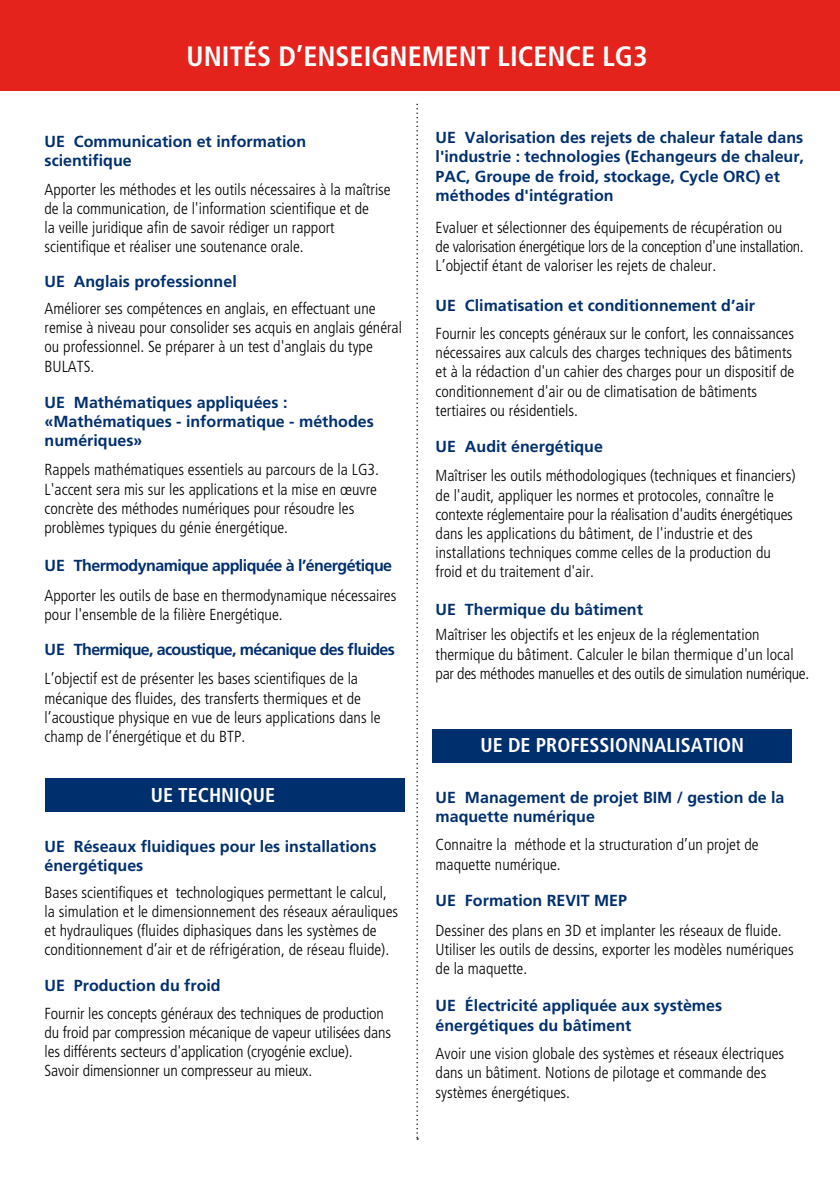
<style>
.page{position:relative;width:840px;height:1191px;background:#fff}
.page>*{position:absolute;margin:0;border:0;box-sizing:border-box;transform-origin:0 0}
.t1{font:700 condensed 28px "Frutiger LT Std";color:#fff}
.t2{font:700 condensed 20px "Frutiger LT Std";color:#fff}
.t3{font:300 condensed 16px/19.2px "Frutiger LT Std";color:#000}
.t4{font:700 16px/19.2px "Frutiger LT Std";color:#002f6e}
.t5{font:700 16px "Frutiger LT Std";letter-spacing:-.04em;color:#002f6e}
.t6{font:700 16px "Frutiger LT Std";letter-spacing:-.035em;color:#002f6e}
</style>
<div class="page">
<div style="left:0;top:0;width:839px;height:91px;background:#e5231d"></div>
<div style="left:45px;top:778px;width:360px;height:33px;background:#002f6e"></div>
<div style="left:432px;top:729px;width:359px;height:34px;background:#002f6e"></div>
<svg style="left:416px;top:104px;width:2px;height:1035px"></svg>
<h1 class="t1" style="left:186px;top:40px;width:462px">UNITÉS D’ENSEIGNEMENT LICENCE LG3</h1>
<p class="t4" style="left:45px;top:132px;width:263px">UE Communication et information scientifique</p>
<p class="t3" style="left:45px;top:180px;width:347px">Apporter les méthodes et les outils nécessaires à la maîtrise de la communication, de l'information scientifique et de<br>la veille juridique afin de savoir rédiger un rapport scientifique et réaliser une soutenance orale.</p>
<p class="t4" style="left:45px;top:271px;width:194px">UE Anglais professionnel</p>
<p class="t3" style="left:45px;top:299px;width:359px">Améliorer ses compétences en anglais, en effectuant une remise à niveau pour consolider ses acquis en anglais général ou professionnel. Se préparer à un test d'anglais du type BULATS.</p>
<p class="t4" style="left:45px;top:392px;width:330px">UE Mathématiques appliquées : «Mathématiques - informatique - méthodes numériques»</p>
<p class="t3" style="left:45px;top:460px;width:336px">Rappels mathématiques essentiels au parcours de la LG3.<br>L'accent sera mis sur les applications et la mise en œuvre concrète des méthodes numériques pour résoudre les problèmes typiques du génie énergétique.</p>
<p class="t6" style="left:45px;top:556px;width:349px">UE Thermodynamique appliquée à l’énergétique</p>
<p class="t3" style="left:45px;top:586px;width:353px">Apporter les outils de base en thermodynamique nécessaires pour l'ensemble de la filière Energétique.</p>
<p class="t5" style="left:45px;top:640px;width:352px">UE Thermique, acoustique, mécanique des fluides</p>
<p class="t3" style="left:45px;top:669px;width:337px">L’objectif est de présenter les bases scientifiques de la mécanique des fluides, des transferts thermiques et de l’acoustique physique en vue de leurs applications dans le champ de l’énergétique et du BTP.</p>
<p class="t2" style="left:151px;top:783px;width:126px">UE TECHNIQUE</p>
<p class="t4" style="left:45px;top:836px;width:333px">UE Réseaux fluidiques pour les installations énergétiques</p>
<p class="t3" style="left:45px;top:882px;width:355px">Bases scientifiques et technologiques permettant le calcul, la simulation et le dimensionnement des réseaux aérauliques et hydrauliques (fluides diphasiques dans les systèmes de conditionnement d’air et de réfrigération, de réseau fluide).</p>
<p class="t4" style="left:45px;top:976px;width:178px">UE Production du froid</p>
<p class="t3" style="left:45px;top:1004px;width:348px">Fournir les concepts généraux des techniques de production du froid par compression mécanique de vapeur utilisées dans les différents secteurs d'application (cryogénie exclue).<br>Savoir dimensionner un compresseur au mieux.</p>
<p class="t4" style="left:435px;top:128px;width:370px">UE Valorisation des rejets de chaleur fatale dans l'industrie : technologies (Echangeurs de chaleur, PAC, Groupe de froid, stockage, Cycle ORC) et méthodes d'intégration</p>
<p class="t3" style="left:435px;top:218px;width:369px">Evaluer et sélectionner des équipements de récupération ou<br>de valorisation énergétique lors de la conception d'une installation.<br>L’objectif étant de valoriser les rejets de chaleur.</p>
<p class="t4" style="left:435px;top:296px;width:321px">UE Climatisation et conditionnement d’air</p>
<p class="t3" style="left:435px;top:324px;width:360px">Fournir les concepts généraux sur le confort, les connaissances nécessaires aux calculs des charges techniques des bâtiments et à la rédaction d'un cahier des charges pour un dispositif de conditionnement d'air ou de climatisation de bâtiments tertiaires ou résidentiels.</p>
<p class="t4" style="left:435px;top:436px;width:169px">UE Audit énergétique</p>
<p class="t3" style="left:435px;top:466px;width:361px">Maîtriser les outils méthodologiques (techniques et financiers) de l'audit, appliquer les normes et protocoles, connaître le contexte réglementaire pour la réalisation d'audits énergétiques dans les applications du bâtiment, de l'industrie et des installations techniques comme celles de la production du froid et du traitement d'air.</p>
<p class="t4" style="left:435px;top:599px;width:209px">UE Thermique du bâtiment</p>
<p class="t3" style="left:435px;top:625px;width:375px">Maîtriser les objectifs et les enjeux de la réglementation thermique du bâtiment. Calculer le bilan thermique d'un local par des méthodes manuelles et des outils de simulation numérique.</p>
<p class="t2" style="left:480px;top:733px;width:265px">UE DE PROFESSIONNALISATION</p>
<p class="t4" style="left:435px;top:787px;width:350px">UE Management de projet BIM / gestion de la maquette numérique</p>
<p class="t3" style="left:435px;top:835px;width:324px">Connaitre la méthode et la structuration d’un projet de maquette numérique.</p>
<p class="t4" style="left:435px;top:891px;width:193px">UE Formation REVIT MEP</p>
<p class="t3" style="left:435px;top:920px;width:359px">Dessiner des plans en 3D et implanter les réseaux de fluide.<br>Utiliser les outils de dessins, exporter les modèles numériques de la maquette.</p>
<p class="t4" style="left:435px;top:996px;width:288px">UE Électricité appliquée aux systèmes énergétiques du bâtiment</p>
<p class="t3" style="left:435px;top:1044px;width:350px">Avoir une vision globale des systèmes et réseaux électriques dans un bâtiment. Notions de pilotage et commande des systèmes énergétiques.</p>
</div>
